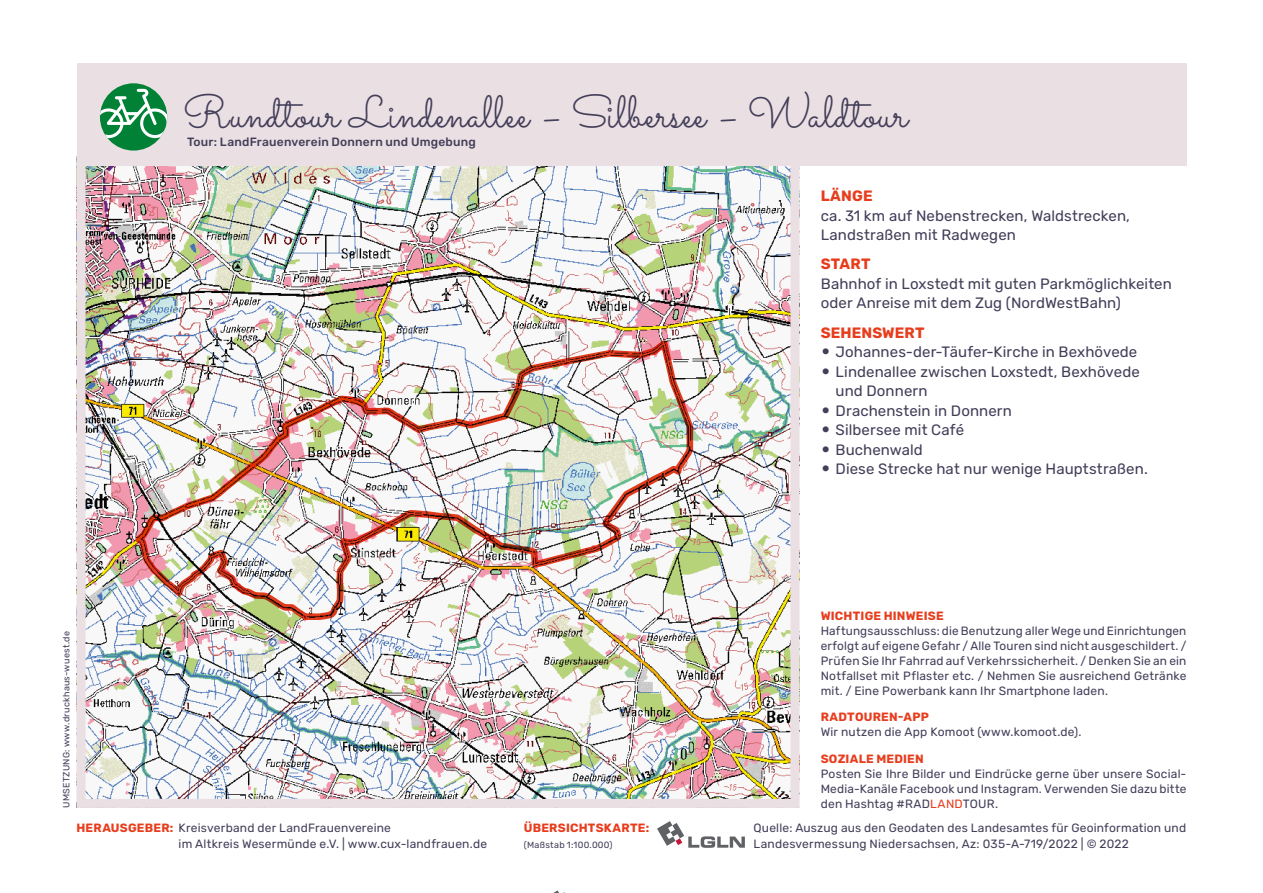
<style>
.page{position:relative;width:1263px;height:893px;background:#fff}
.page>*{position:absolute;margin:0;border:0;box-sizing:border-box;transform-origin:0 0}
.t1{font:45px "Sacramento";letter-spacing:.005em;color:#433e59}
.t2{font:15px/19.5px "Rubik";letter-spacing:.005em;color:#433e59}
.t3{font:700 15px "Rubik";letter-spacing:.01em;color:#e73d1d}
.t4{font:12px/15px "Rubik";letter-spacing:.015em;color:#433e59;text-align:justify}
.t5{font:700 12px "Rubik";letter-spacing:.02em;color:#e73d1d}
.t6{font:500 12px "Rubik";letter-spacing:.015em;color:#433e59}
.t7{font:9px "Rubik";letter-spacing:.025em;color:#433e59}
.s1{font-family:"European Pi Three"}
.s2{font-weight:700;color:#e73d1d}
.s3{color:#e73d1d}
</style>
<div class="page">
<svg style="left:657px;top:821px;width:88px;height:27px"></svg>
<img style="left:87px;top:167px;width:702px;height:631px">
<div style="left:77px;top:157px;width:722px;height:651px;border:9px solid #eae0e3"></div>
<svg style="left:553px;top:890px;width:12px;height:3px"></svg>
<div style="left:77px;top:64px;width:1109px;height:102px;background:#eae0e3"></div>
<div style="left:100px;top:83px;width:67px;height:68px;background:#008136;border-radius:50%"></div>
<svg style="left:100px;top:89px;width:67px;height:51px"></svg>
<h1 class="t1" style="left:183px;top:85px;width:726px">Rundtour Lindenallee – Silbersee – Waldtour</h1>
<p class="t6" style="left:187px;top:135px;width:290px">Tour: LandFrauenverein Donnern und Umgebung</p>
<p class="t3" style="left:821px;top:187px;width:53px">LÄNGE</p>
<p class="t2" style="left:821px;top:206px;width:311px">ca. 31 km auf Nebenstrecken, Waldstrecken,<br>Landstraßen mit Radwegen</p>
<p class="t3" style="left:821px;top:255px;width:51px">START</p>
<p class="t2" style="left:821px;top:274px;width:353px">Bahnhof in Loxstedt mit guten Parkmöglichkeiten oder Anreise mit dem Zug (NordWestBahn)</p>
<p class="t3" style="left:821px;top:324px;width:105px">SEHENSWERT</p>
<p class="t2" style="left:821px;top:343px;width:318px"><span class="s1">"</span> Johannes-der-Täufer-Kirche in Bexhövede</p>
<p class="t2" style="left:821px;top:362px;width:321px"><span class="s1">"</span> Lindenallee zwischen Loxstedt, Bexhövede</p>
<p class="t2" style="left:836px;top:382px;width:93px">und Donnern</p>
<p class="t2" style="left:821px;top:401px;width:193px"><span class="s1">"</span> Drachenstein in Donnern</p>
<p class="t2" style="left:821px;top:421px;width:145px"><span class="s1">"</span> Silbersee mit Café</p>
<p class="t2" style="left:821px;top:440px;width:104px"><span class="s1">"</span> Buchenwald</p>
<p class="t2" style="left:821px;top:460px;width:329px"><span class="s1">"</span> Diese Strecke hat nur wenige Hauptstraßen.</p>
<p class="t7" style="left:61px;top:808px;width:178px;rotate:-90deg">UMSETZUNG: www.druckhaus-wuest.de</p>
<p class="t4" style="left:179px;top:820px;width:310px;line-height:15.8px;text-indent:-102px"><span class="s2">HERAUSGEBER:</span> Kreisverband der LandFrauenvereine<br>im Altkreis Wesermünde e.V. | www.cux-landfrauen.de</p>
<p class="t5" style="left:821px;top:608px;width:124px">WICHTIGE HINWEISE</p>
<p class="t4" style="left:821px;top:623px;width:367px">Haftungsausschluss: die Benutzung aller Wege und Einrichtungen erfolgt auf eigene Gefahr / Alle Touren sind nicht ausgeschildert. / Prüfen Sie Ihr Fahrrad auf Verkehrssicherheit. / Denken Sie an ein Notfallset mit Pflaster etc. / Nehmen Sie ausreichend Getränke mit. / Eine Powerbank kann Ihr Smartphone laden.</p>
<p class="t5" style="left:821px;top:710px;width:110px">RADTOUREN-APP</p>
<p class="t4" style="left:821px;top:725px;width:262px">Wir nutzen die App Komoot (www.komoot.de).</p>
<p class="t5" style="left:821px;top:752px;width:105px">SOZIALE MEDIEN</p>
<p class="t4" style="left:821px;top:767px;width:367px">Posten Sie Ihre Bilder und Eindrücke gerne über unsere Social-Media-Kanäle Facebook und Instagram. Verwenden Sie dazu bitte den Hashtag #RAD<span class="s3">LAND</span>TOUR.</p>
<p class="t5" style="left:524px;top:821px;width:127px">ÜBERSICHTSKARTE:</p>
<p class="t4" style="left:753px;top:820px;width:434px">Quelle: Auszug aus den Geodaten des Landesamtes für Geoinformation und</p>
<p class="t7" style="left:524px;top:839px;width:90px">(Maßstab 1:100.000)</p>
<p class="t4" style="left:753px;top:836px;width:377px">Landesvermessung Niedersachsen, Az: 035-A-719/2022 | © 2022</p>
</div>
